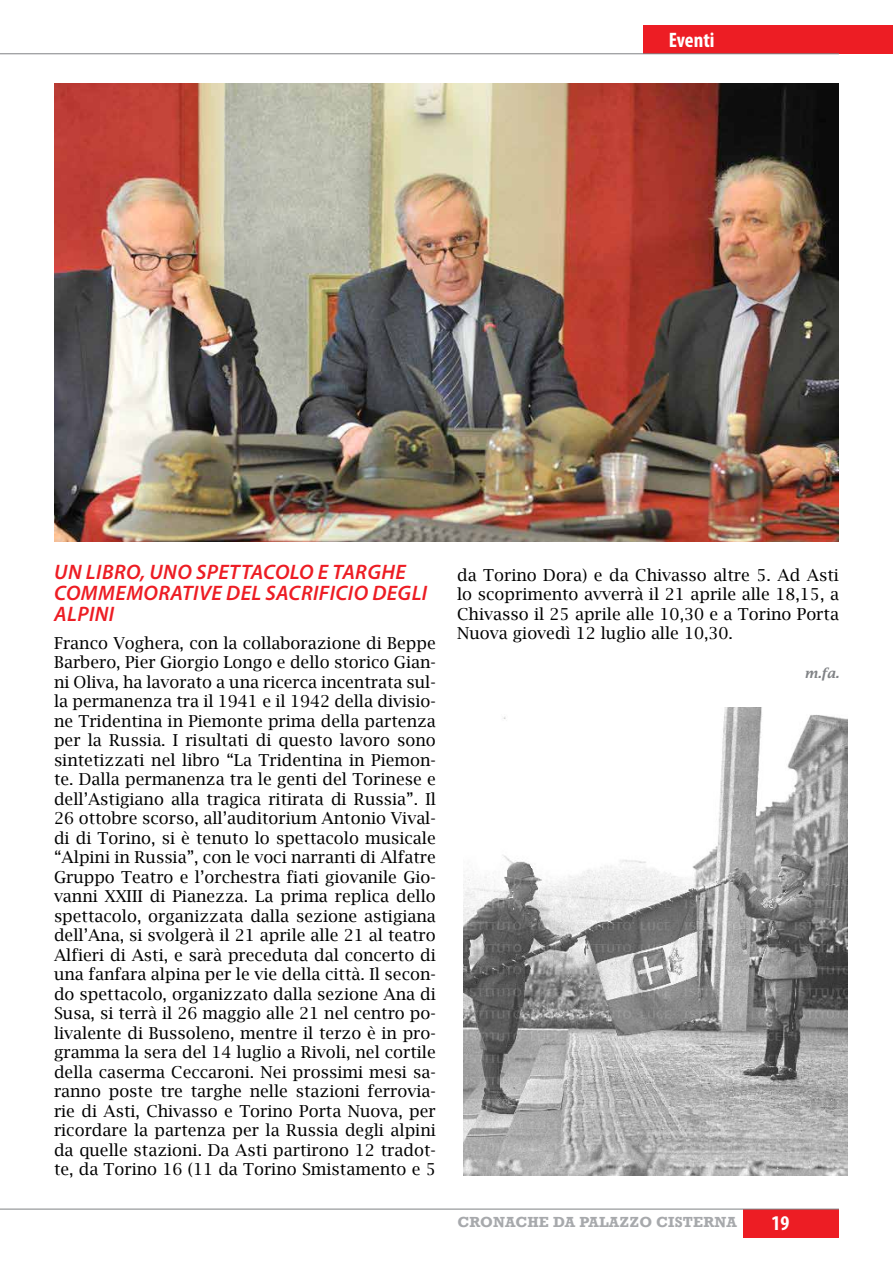
<style>
.page{position:relative;width:893px;height:1263px;background:#fff}
.page>*{position:absolute;margin:0;border:0;box-sizing:border-box;transform-origin:0 0}
.t1{font:italic 600 21px/21px "Myriad Pro";letter-spacing:.02em;color:#ed1d24}
.t2{font:700 condensed 21px "Myriad Pro";color:#fff}
.t3{font:16.5px/19.5px "Lucida Bright";color:#000;text-align:justify}
.t4{font:700 15px "Rockwell";letter-spacing:.01em;color:#a7a9ac}
.t5{font:italic 600 13.5px "Lucida Bright";color:#808285}
</style>
<div class="page">
<div style="left:643px;top:25px;width:250px;height:28px;background:#ed1d24"></div>
<hr style="left:0;top:54px;width:839px;height:1px;background:#808285">
<div style="left:743px;top:1209px;width:96px;height:28px;background:#ed1d24"></div>
<hr style="left:0;top:1209px;width:839px;height:1px;background:#808285">
<img style="left:54px;top:83px;width:785px;height:459px">
<img style="left:463px;top:707px;width:385px;height:468px">
<p class="t2" style="left:669px;top:27px;width:47px">Eventi</p>
<p class="t1" style="left:54px;top:560px;width:375px">UN LIBRO, UNO SPETTACOLO E TARGHE<br>COMMEMORATIVE DEL SACRIFICIO DEGLI<br>ALPINI</p>
<p class="t3" style="left:54px;top:633px;width:383px">Franco Voghera, con la collaborazione di Beppe Barbero, Pier Giorgio Longo e dello storico Gian&shy;ni Oliva, ha lavorato a una ricerca incentrata sul&shy;la permanenza tra il 1941 e il 1942 della divisio&shy;ne Tridentina in Piemonte prima della partenza per la Russia. I risultati di questo lavoro sono sintetizzati nel libro “La Tridentina in Piemon&shy;te. Dalla permanenza tra le genti del Torinese e dell’Astigiano alla tragica ritirata di Russia”. Il 26 ottobre scorso, all’auditorium Antonio Vival&shy;di di Torino, si è tenuto lo spettacolo musicale “Alpini in Russia”, con le voci narranti di Alfatre Gruppo Teatro e l’orchestra fiati giovanile Gio&shy;vanni XXIII di Pianezza. La prima replica dello spettacolo, organizzata dalla sezione astigiana dell’Ana, si svolgerà il 21 aprile alle 21 al teatro Alfieri di Asti, e sarà preceduta dal concerto di una fanfara alpina per le vie della città. Il secon&shy;do spettacolo, organizzato dalla sezione Ana di Susa, si terrà il 26 maggio alle 21 nel centro po&shy;livalente di Bussoleno, mentre il terzo è in pro&shy;gramma la sera del 14 luglio a Rivoli, nel cortile della caserma Ceccaroni. Nei prossimi mesi sa&shy;ranno poste tre targhe nelle stazioni ferrovia&shy;rie di Asti, Chivasso e Torino Porta Nuova, per ricordare la partenza per la Russia degli alpini da quelle stazioni. Da Asti partirono 12 tradot&shy;te, da Torino 16 (11 da Torino Smistamento e 5</p>
<p class="t3" style="left:457px;top:565px;width:383px">da Torino Dora) e da Chivasso altre 5. Ad Asti lo scoprimento avverrà il 21 aprile alle 18,15, a Chivasso il 25 aprile alle 10,30 e a Torino Porta Nuova giovedì 12 luglio alle 10,30.</p>
<p class="t5" style="left:805px;top:665px;width:36px">m.fa.</p>
<p class="t4" style="left:458px;top:1213px;width:281px">CRONACHE DA PALAZZO CISTERNA</p>
<p class="t2" style="left:772px;top:1210px;width:19px">19</p>
</div>
